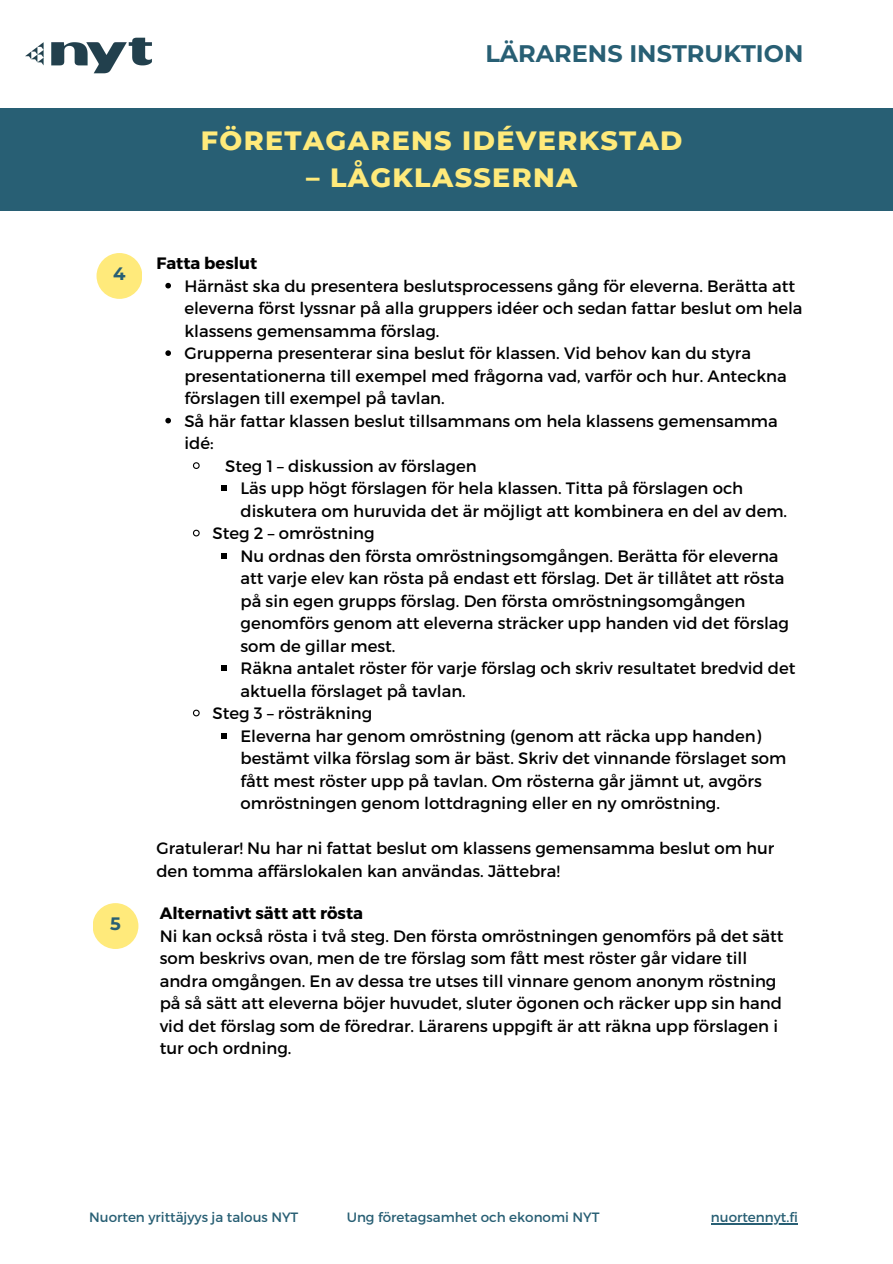
<style>
.page{position:relative;width:893px;height:1264px;background:#fff}
.page>*{position:absolute;margin:0;border:0;box-sizing:border-box;transform-origin:0 0}
.t1{font:800 27px "Montserrat";letter-spacing:.05em;color:#ffea7b}
.t2{font:700 24px "Montserrat";color:#285f74}
.t3{font:700 18px "Montserrat";color:#285f74}
.t4{font:16.5px/22.5px "Montserrat";color:#000}
.t5{font:700 16.5px "Montserrat";color:#000}
.t6{font:13.5px "Montserrat";color:#285f74}
</style>
<div class="page">
<img style="left:25px;top:37px;width:127px;height:37px">
<div style="left:0;top:108px;width:892px;height:103px;background:#285f74"></div>
<div style="left:93px;top:903px;width:45px;height:46px;background:#ffea7b;border-radius:50%"></div>
<div style="left:96px;top:253px;width:46px;height:46px;background:#ffea7b;border-radius:50%"></div>
<svg style="left:165px;top:283px;width:6px;height:5px"></svg>
<svg style="left:165px;top:350px;width:6px;height:6px"></svg>
<svg style="left:165px;top:418px;width:6px;height:5px"></svg>
<svg style="left:192px;top:462px;width:8px;height:7px"></svg>
<svg style="left:221px;top:485px;width:6px;height:6px"></svg>
<svg style="left:192px;top:529px;width:8px;height:8px"></svg>
<svg style="left:221px;top:553px;width:6px;height:5px"></svg>
<svg style="left:221px;top:665px;width:6px;height:6px"></svg>
<svg style="left:193px;top:709px;width:7px;height:8px"></svg>
<svg style="left:221px;top:733px;width:6px;height:5px"></svg>
<hr style="left:711px;top:1223px;width:86px;height:1px;background:#285f74">
<p class="t2" style="left:485px;top:39px;width:319px">LÄRARENS INSTRUKTION</p>
<p class="t3" style="left:113px;top:262px;width:14px">4</p>
<p class="t3" style="left:110px;top:912px;width:12px">5</p>
<p class="t1" style="left:201px;top:124px;width:483px">FÖRETAGARENS IDÉVERKSTAD</p>
<p class="t1" style="left:306px;top:161px;width:273px">– LÅGKLASSERNA</p>
<p class="t5" style="left:156px;top:253px;width:102px">Fatta beslut</p>
<p class="t4" style="left:184px;top:274px;width:619px">Härnäst ska du presentera beslutsprocessens gång för eleverna. Berätta att eleverna först lyssnar på alla gruppers idéer och sedan fattar beslut om hela klassens gemensamma förslag.</p>
<p class="t4" style="left:184px;top:341px;width:603px">Grupperna presenterar sina beslut för klassen. Vid behov kan du styra presentationerna till exempel med frågorna vad, varför och hur. Anteckna förslagen till exempel på tavlan.</p>
<p class="t4" style="left:184px;top:409px;width:595px">Så här fattar klassen beslut tillsammans om hela klassens gemensamma idé:</p>
<p class="t4" style="left:225px;top:454px;width:253px">Steg 1 – diskussion av förslagen</p>
<p class="t4" style="left:240px;top:476px;width:548px">Läs upp högt förslagen för hela klassen. Titta på förslagen och diskutera om huruvida det är möjligt att kombinera en del av dem.</p>
<p class="t4" style="left:212px;top:521px;width:164px">Steg 2 – omröstning</p>
<p class="t4" style="left:240px;top:544px;width:550px">Nu ordnas den första omröstningsomgången. Berätta för eleverna att varje elev kan rösta på endast ett förslag. Det är tillåtet att rösta på sin egen grupps förslag. Den första omröstningsomgången genomförs genom att eleverna sträcker upp handen vid det förslag som de gillar mest.</p>
<p class="t4" style="left:240px;top:656px;width:556px">Räkna antalet röster för varje förslag och skriv resultatet bredvid det aktuella förslaget på tavlan.</p>
<p class="t4" style="left:212px;top:701px;width:161px">Steg 3 – rösträkning</p>
<p class="t4" style="left:240px;top:723px;width:547px">Eleverna har genom omröstning (genom att räcka upp handen) bestämt vilka förslag som är bäst. Skriv det vinnande förslaget som fått mest röster upp på tavlan. Om rösterna går jämnt ut, avgörs omröstningen genom lottdragning eller en ny omröstning.</p>
<p class="t4" style="left:156px;top:836px;width:619px">Gratulerar! Nu har ni fattat beslut om klassens gemensamma beslut om hur den tomma affärslokalen kan användas. Jättebra!</p>
<p class="t5" style="left:160px;top:902px;width:205px">Alternativt sätt att rösta</p>
<p class="t4" style="left:160px;top:924px;width:625px">Ni kan också rösta i två steg. Den första omröstningen genomförs på det sätt som beskrivs ovan, men de tre förslag som fått mest röster går vidare till andra omgången. En av dessa tre utses till vinnare genom anonym röstning på så sätt att eleverna böjer huvudet, sluter ögonen och räcker upp sin hand vid det förslag som de föredrar. Lärarens uppgift är att räkna upp förslagen i tur och ordning.</p>
<p class="t6" style="left:89px;top:1208px;width:211px">Nuorten yrittäjyys ja talous NYT</p>
<p class="t6" style="left:346px;top:1208px;width:254px">Ung företagsamhet och ekonomi NYT</p>
<p class="t6" style="left:711px;top:1208px;width:88px">nuortennyt.fi</p>
</div>
